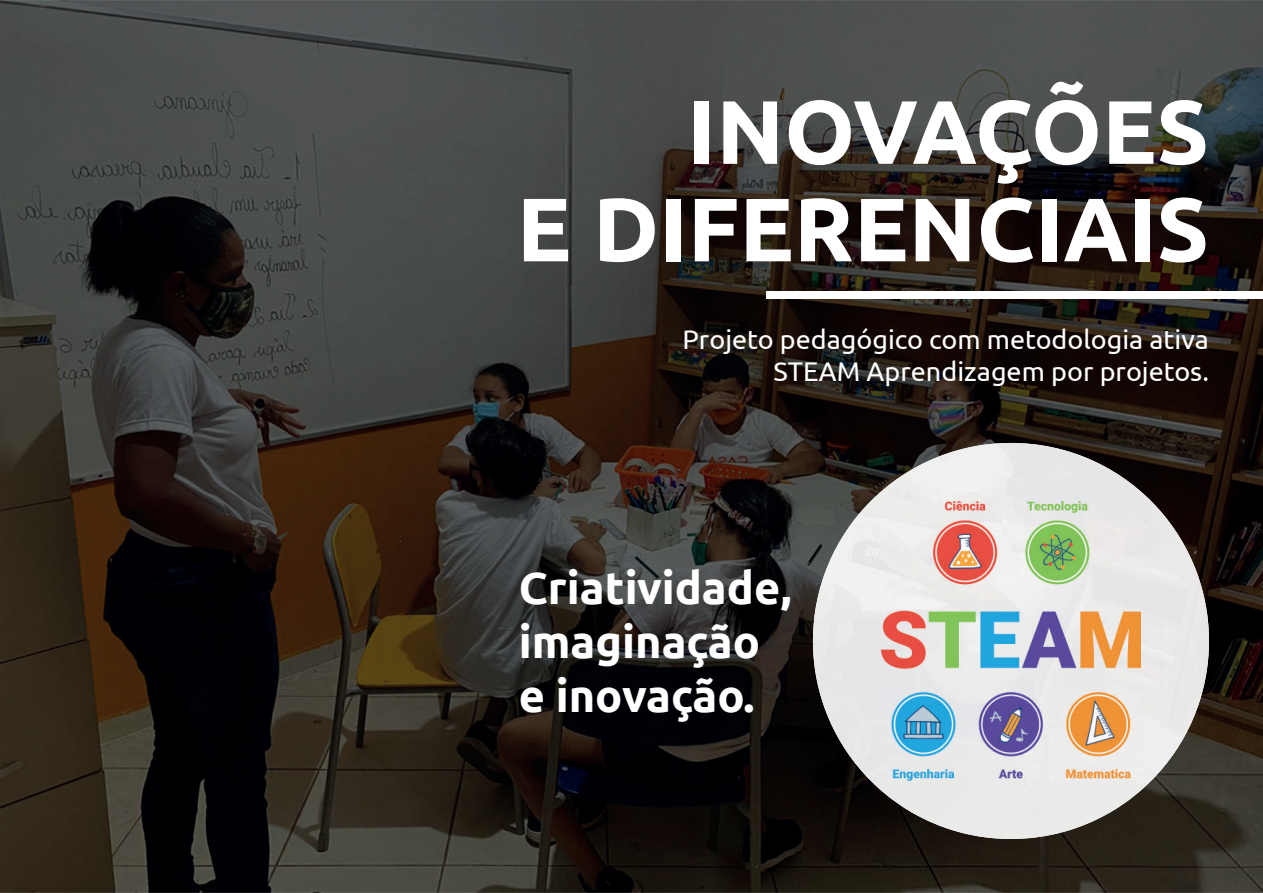
<style>
.page{position:relative;width:1263px;height:893px;background:#fff}
.page>*{position:absolute;margin:0;border:0;box-sizing:border-box;transform-origin:0 0}
.t1{font:700 90px/97.5px "Ubuntu";color:#fff;text-align:right}
.t2{font:700 45px/54px "Ubuntu";color:#fff}
.t3{font:27px/32.4px "Ubuntu";color:#fff;text-align:right}
</style>
<div class="page">
<img style="left:0;top:0;width:1263px;height:893px">
<div style="left:767px;top:291px;width:496px;height:8px;background:#fff"></div>
<img style="left:862px;top:443px;width:298px;height:98px">
<img style="left:1159px;top:510px;width:50px;height:262px">
<img style="left:813px;top:510px;width:50px;height:262px">
<img style="left:1110px;top:541px;width:50px;height:272px">
<img style="left:862px;top:541px;width:49px;height:271px">
<img style="left:911px;top:781px;width:199px;height:58px">
<img style="left:881px;top:501px;width:259px;height:280px">
<h1 class="t1" style="left:517px;top:82px;width:694px">INOVAÇÕES<br>E DIFERENCIAIS</h1>
<p class="t3" style="left:682px;top:322px;width:528px">Projeto pedagógico com metodologia ativa<br>STEAM Aprendizagem por projetos.</p>
<h2 class="t2" style="left:519px;top:560px;width:274px">Criatividade, imaginação e inovação.</h2>
</div>
